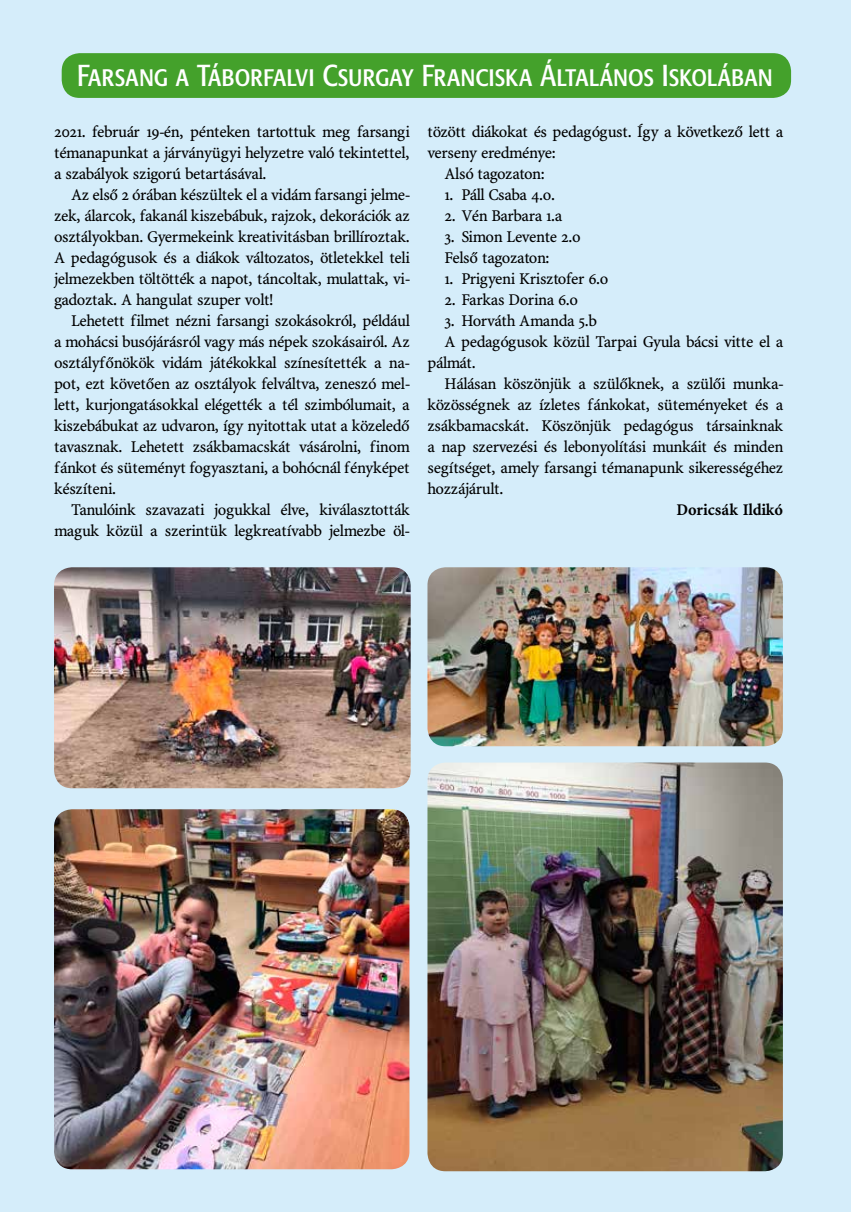
<style>
.page{position:relative;width:851px;height:1212px;background:#fff}
.page>*{position:absolute;margin:0;border:0;box-sizing:border-box;transform-origin:0 0}
.t1{font:30px "Formata Cn SCPFL";letter-spacing:-.005em;color:#fff}
.t2{font:16.5px/21px "Minion PFL";color:#000;text-align:justify}
.t3{font:700 16.5px "Minion PFL";color:#000}
</style>
<div class="page">
<div style="left:0;top:0;width:850px;height:1212px;background:#d5edfa"></div>
<div style="left:62px;top:53px;width:729px;height:45px;background:#44a12b;border-radius:18px"></div>
<img style="left:54px;top:567px;width:356px;height:221px">
<img style="left:54px;top:809px;width:355px;height:360px">
<img style="left:427px;top:567px;width:355px;height:179px">
<img style="left:427px;top:762px;width:355px;height:409px">
<h1 class="t1" style="left:77px;top:58px;width:697px">Farsang a Táborfalvi Csurgay Franciska Általános Iskolában</h1>
<p class="t2" style="left:54px;top:122px;width:357px">2021. február 19-én, pénteken tartottuk meg farsangi témanapunkat a járványügyi helyzetre való tekintettel, a szabályok szigorú betartásával.</p>
<p class="t2" style="left:54px;top:185px;width:357px;text-indent:17px">Az első 2 órában készültek el a vidám farsangi jelme&shy;zek, álarcok, fakanál kiszebábuk, rajzok, dekorációk az osztályokban. Gyermekeink kreativitásban brillíroztak.<br>A pedagógusok és a diákok változatos, ötletekkel teli jelmezekben töltötték a napot, táncoltak, mulattak, vi&shy;gadoztak. A hangulat szuper volt!</p>
<p class="t2" style="left:54px;top:311px;width:357px;text-indent:17px">Lehetett filmet nézni farsangi szokásokról, például a mohácsi busójárásról vagy más népek szokásairól. Az osztályfőnökök vidám játékokkal színesítették a na&shy;pot, ezt követően az osztályok felváltva, zeneszó mel&shy;lett, kurjongatásokkal elégették a tél szimbólumait, a kiszebábukat az udvaron, így nyitottak utat a közeledő tavasznak. Lehetett zsákbamacskát vásárolni, finom fánkot és süteményt fogyasztani, a bohócnál fényképet készíteni.</p>
<p class="t2" style="left:54px;top:500px;width:357px;text-align:right">Tanulóink szavazati jogukkal élve, kiválasztották maguk közül a szerintük legkreatívabb jelmezbe öl-</p>
<p class="t2" style="left:427px;top:122px;width:357px">tözött diákokat és pedagógust. Így a következő lett a</p>
<p class="t2" style="left:427px;top:143px;width:129px">verseny eredménye:</p>
<p class="t2" style="left:444px;top:164px;width:101px">Alsó tagozaton:</p>
<p class="t2" style="left:444px;top:185px;width:112px">1. Páll Csaba 4.o.</p>
<p class="t2" style="left:444px;top:206px;width:119px">2. Vén Barbara 1.a</p>
<p class="t2" style="left:444px;top:227px;width:137px">3. Simon Levente 2.o<br>Felső tagozaton:</p>
<p class="t2" style="left:444px;top:269px;width:165px">1. Prigyeni Krisztofer 6.o</p>
<p class="t2" style="left:444px;top:290px;width:134px">2. Farkas Dorina 6.o</p>
<p class="t2" style="left:444px;top:311px;width:153px">3. Horváth Amanda 5.b</p>
<p class="t2" style="left:444px;top:332px;width:340px">A pedagógusok közül Tarpai Gyula bácsi vitte el a</p>
<p class="t2" style="left:427px;top:353px;width:50px">pálmát.</p>
<p class="t2" style="left:444px;top:374px;width:340px">Hálásan köszönjük a szülőknek, a szülői munka-</p>
<p class="t2" style="left:427px;top:395px;width:357px">közösségnek az ízletes fánkokat, süteményeket és a</p>
<p class="t2" style="left:427px;top:416px;width:357px">zsákbamacskát. Köszönjük pedagógus társainknak</p>
<p class="t2" style="left:427px;top:437px;width:357px">a nap szervezési és lebonyolítási munkáit és minden</p>
<p class="t2" style="left:427px;top:458px;width:357px">segítséget, amely farsangi témanapunk sikerességéhez</p>
<p class="t2" style="left:427px;top:479px;width:77px">hozzájárult.</p>
<p class="t3" style="left:676px;top:501px;width:108px">Doricsák Ildikó</p>
</div>
